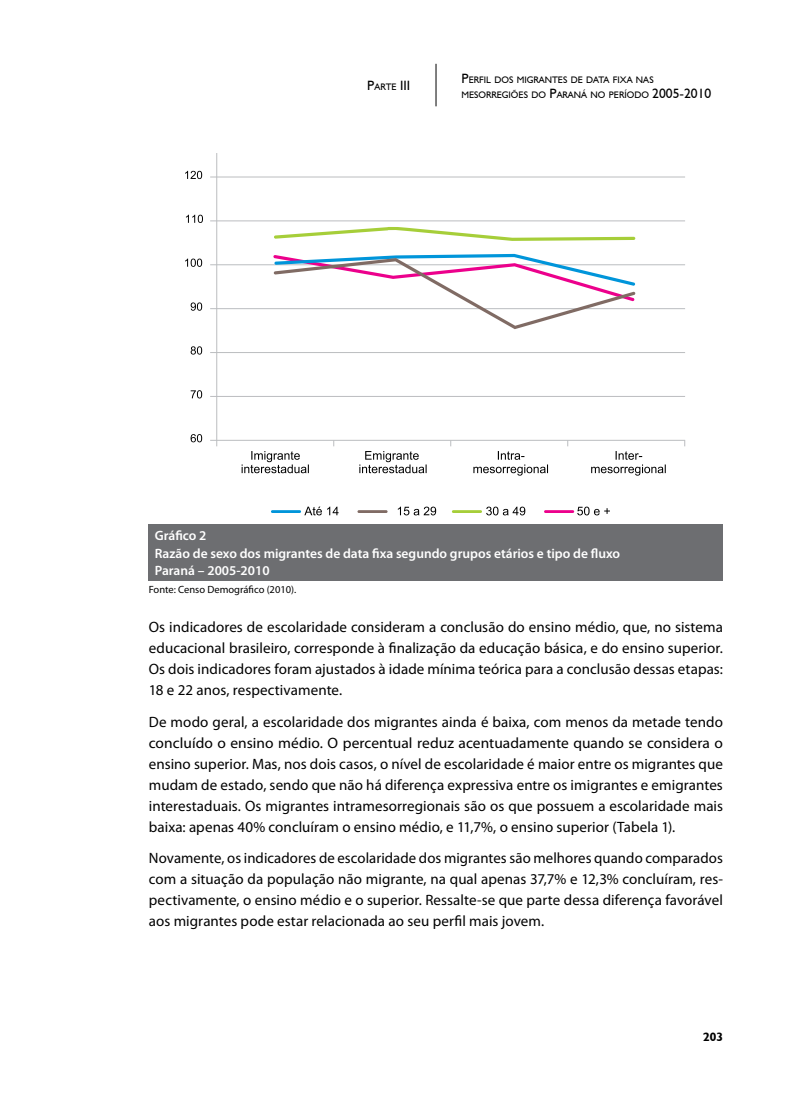
<style>
.page{position:relative;width:808px;height:1106px;background:#fff}
.page>*{position:absolute;margin:0;border:0;box-sizing:border-box;transform-origin:0 0}
.t1{font:15px/21px "Myriad Pro";letter-spacing:.005em;color:#000;text-align:justify}
.t2{font:600 13.5px/17.1px "Myriad Pro";color:#fff}
.t3{font:13.5px "Humanist 521 BT";color:#000}
.t4{font:700 12px "Humanist 521 BT";color:#000}
.t5{font:10.5px "Myriad Pro";color:#000}
.t6{font:9.45px/15px "Humanist 521 BT";color:#000}
.s1{font-size:9.45px}
.s2{font-size:13.5px}
</style>
<div class="page">
<hr style="left:436px;top:64px;width:1px;height:42px;background:#000">
<div style="left:149px;top:524px;width:574px;height:56px;background:#6d6e71"></div>
<hr style="left:210px;top:440px;width:475px;height:1px;background:#bbbdc0">
<hr style="left:216px;top:153px;width:1px;height:293px;background:#bbbdc0">
<svg style="left:242px;top:451px;width:67px;height:22px"></svg>
<svg style="left:359px;top:451px;width:68px;height:22px"></svg>
<svg style="left:473px;top:451px;width:75px;height:24px"></svg>
<svg style="left:591px;top:451px;width:75px;height:24px"></svg>
<hr style="left:210px;top:396px;width:475px;height:1px;background:#bbbdc0">
<hr style="left:210px;top:352px;width:475px;height:1px;background:#bbbdc0">
<hr style="left:210px;top:308px;width:475px;height:1px;background:#bbbdc0">
<hr style="left:210px;top:264px;width:475px;height:1px;background:#bbbdc0">
<hr style="left:210px;top:220px;width:475px;height:1px;background:#bbbdc0">
<hr style="left:210px;top:177px;width:475px;height:1px;background:#bbbdc0">
<svg style="left:185px;top:171px;width:17px;height:8px"></svg>
<svg style="left:186px;top:215px;width:17px;height:8px"></svg>
<svg style="left:185px;top:258px;width:17px;height:9px"></svg>
<svg style="left:191px;top:302px;width:11px;height:9px"></svg>
<svg style="left:191px;top:346px;width:11px;height:8px"></svg>
<svg style="left:191px;top:390px;width:11px;height:8px"></svg>
<svg style="left:191px;top:434px;width:11px;height:8px"></svg>
<hr style="left:271px;top:510px;width:30px;height:3px;background:#0095da">
<hr style="left:357px;top:510px;width:31px;height:3px;background:#806b64">
<hr style="left:452px;top:510px;width:30px;height:3px;background:#a6ce39">
<hr style="left:544px;top:510px;width:30px;height:3px;background:#ec008c">
<svg style="left:304px;top:506px;width:35px;height:9px"></svg>
<svg style="left:398px;top:506px;width:38px;height:9px"></svg>
<svg style="left:486px;top:506px;width:39px;height:9px"></svg>
<svg style="left:577px;top:506px;width:33px;height:9px"></svg>
<svg style="left:274px;top:227px;width:361px;height:14px"></svg>
<svg style="left:273px;top:254px;width:362px;height:75px"></svg>
<p class="t3" style="left:367px;top:77px;width:37px">P<span class="s1">ARTE</span> III</p>
<p class="t6" style="left:461px;top:72px;width:252px"><span class="s2">P</span>ERFIL DOS MIGRANTES DE DATA FIXA NAS<br>MESORREGIÕES DO <span class="s2">P</span>ARANÁ NO PERÍODO <span class="s2">2005-2010</span></p>
<p class="t2" style="left:155px;top:527px;width:467px">Gráfico 2<br>Razão de sexo dos migrantes de data fixa segundo grupos etários e tipo de fluxo<br>Paraná – 2005-2010</p>
<p class="t5" style="left:149px;top:583px;width:149px">Fonte: Censo Demográfico (2010).</p>
<p class="t1" style="left:149px;top:616px;width:576px">Os indicadores de escolaridade consideram a conclusão do ensino médio, que, no sistema educacional brasileiro, corresponde à finalização da educação básica, e do ensino superior.<br>Os dois indicadores foram ajustados à idade mínima teórica para a conclusão dessas etapas:<br>18 e 22 anos, respectivamente.</p>
<p class="t1" style="left:149px;top:711px;width:576px">De modo geral, a escolaridade dos migrantes ainda é baixa, com menos da metade tendo concluído o ensino médio. O percentual reduz acentuadamente quando se considera o ensino superior. Mas, nos dois casos, o nível de escolaridade é maior entre os migrantes que mudam de estado, sendo que não há diferença expressiva entre os imigrantes e emigrantes interestaduais. Os migrantes intramesorregionais são os que possuem a escolaridade mais baixa: apenas 40% concluíram o ensino médio, e 11,7%, o ensino superior (Tabela 1).</p>
<p class="t1" style="left:149px;top:847px;width:576px">Novamente, os indicadores de escolaridade dos migrantes são melhores quando comparados com a situação da população não migrante, na qual apenas 37,7% e 12,3% concluíram, res&shy;pectivamente, o ensino médio e o superior. Ressalte-se que parte dessa diferença favorável aos migrantes pode estar relacionada ao seu perfil mais jovem.</p>
<p class="t4" style="left:703px;top:1029px;width:21px">203</p>
</div>
